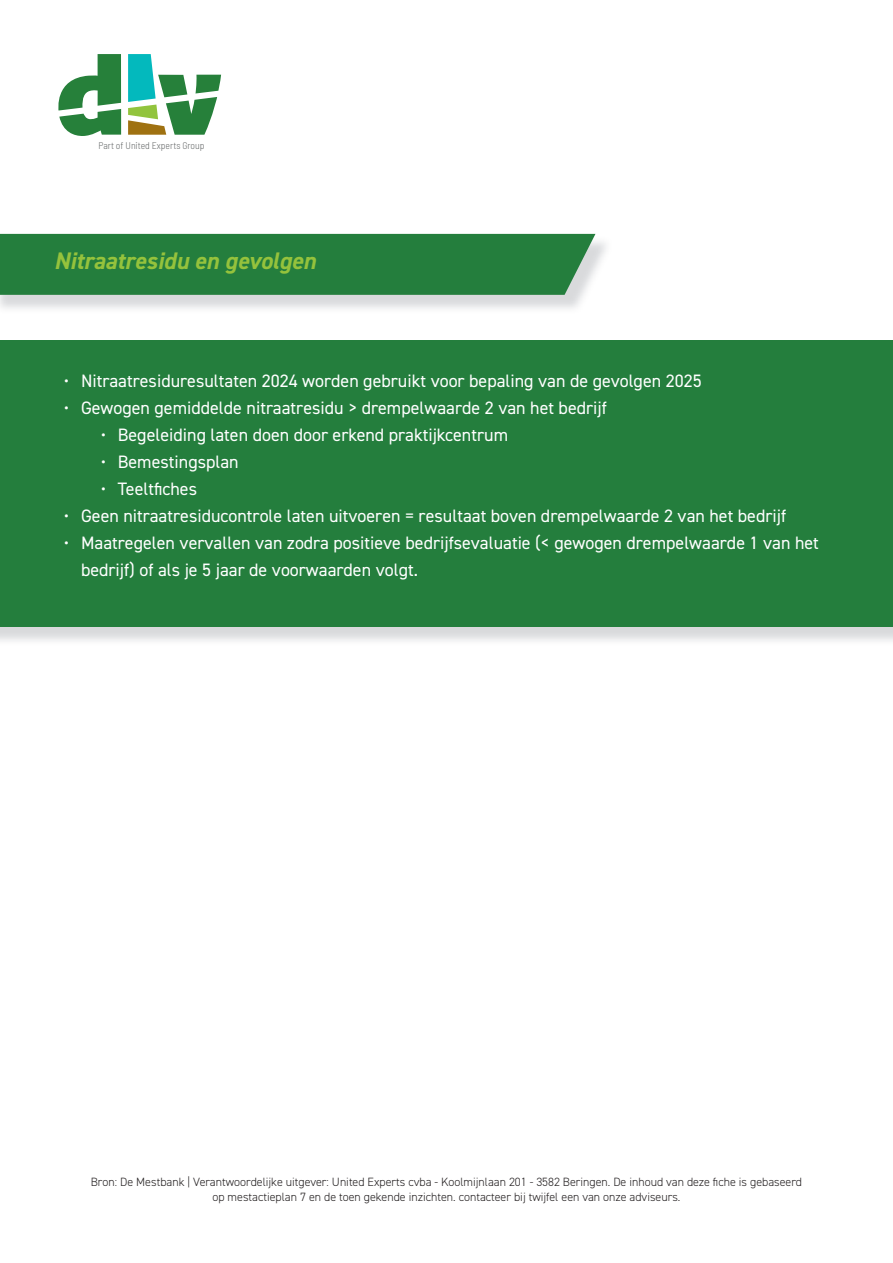
<style>
.page{position:relative;width:893px;height:1263px;background:#fff}
.page>*{position:absolute;margin:0;border:0;box-sizing:border-box;transform-origin:0 0}
.t1{font:italic 700 24px "DIN2014";color:#95c23c}
.t2{font:18px/27px "DIN2014";color:#fff}
.t3{font:300 12px/14.4px "DIN2014";color:#231f20;text-align:center}
.t4{font:300 semi-condensed 9.75px "Barlow";color:#66696a}
</style>
<div class="page">
<svg style="left:58px;top:54px;width:63px;height:82px"></svg>
<svg style="left:128px;top:54px;width:93px;height:81px"></svg>
<div style="left:0;top:340px;width:893px;height:287px;background:#247e3d"></div>
<div style="left:0;top:234px;width:595px;height:61px;background:#247e3d"></div>
<p class="t4" style="left:98px;top:139px;width:108px">Part of United Experts Group</p>
<h1 class="t1" style="left:54px;top:245px;width:263px">Nitraatresidu en gevolgen</h1>
<p class="t2" style="left:64px;top:367px;width:639px">• Nitraatresiduresultaten 2024 worden gebruikt voor bepaling van de gevolgen 2025</p>
<p class="t2" style="left:64px;top:394px;width:544px">• Gewogen gemiddelde nitraatresidu &gt; drempelwaarde 2 van het bedrijf</p>
<p class="t2" style="left:101px;top:421px;width:409px">• Begeleiding laten doen door erkend praktijkcentrum</p>
<p class="t2" style="left:101px;top:448px;width:139px">• Bemestingsplan</p>
<p class="t2" style="left:101px;top:475px;width:98px">• Teeltfiches</p>
<p class="t2" style="left:64px;top:502px;width:724px">• Geen nitraatresiducontrole laten uitvoeren = resultaat boven drempelwaarde 2 van het bedrijf</p>
<p class="t2" style="left:81px;top:529px;width:739px;text-indent:-17px">• Maatregelen vervallen van zodra positieve bedrijfsevaluatie (&lt; gewogen drempelwaarde 1 van het bedrijf) of als je 5 jaar de voorwaarden volgt.</p>
<p class="t3" style="left:91px;top:1175px;width:713px">Bron: De Mestbank | Verantwoordelijke uitgever: United Experts cvba - Koolmijnlaan 201 - 3582 Beringen. De inhoud van deze fiche is gebaseerd op mestactieplan 7 en de toen gekende inzichten. contacteer bij twijfel een van onze adviseurs.</p>
</div>
